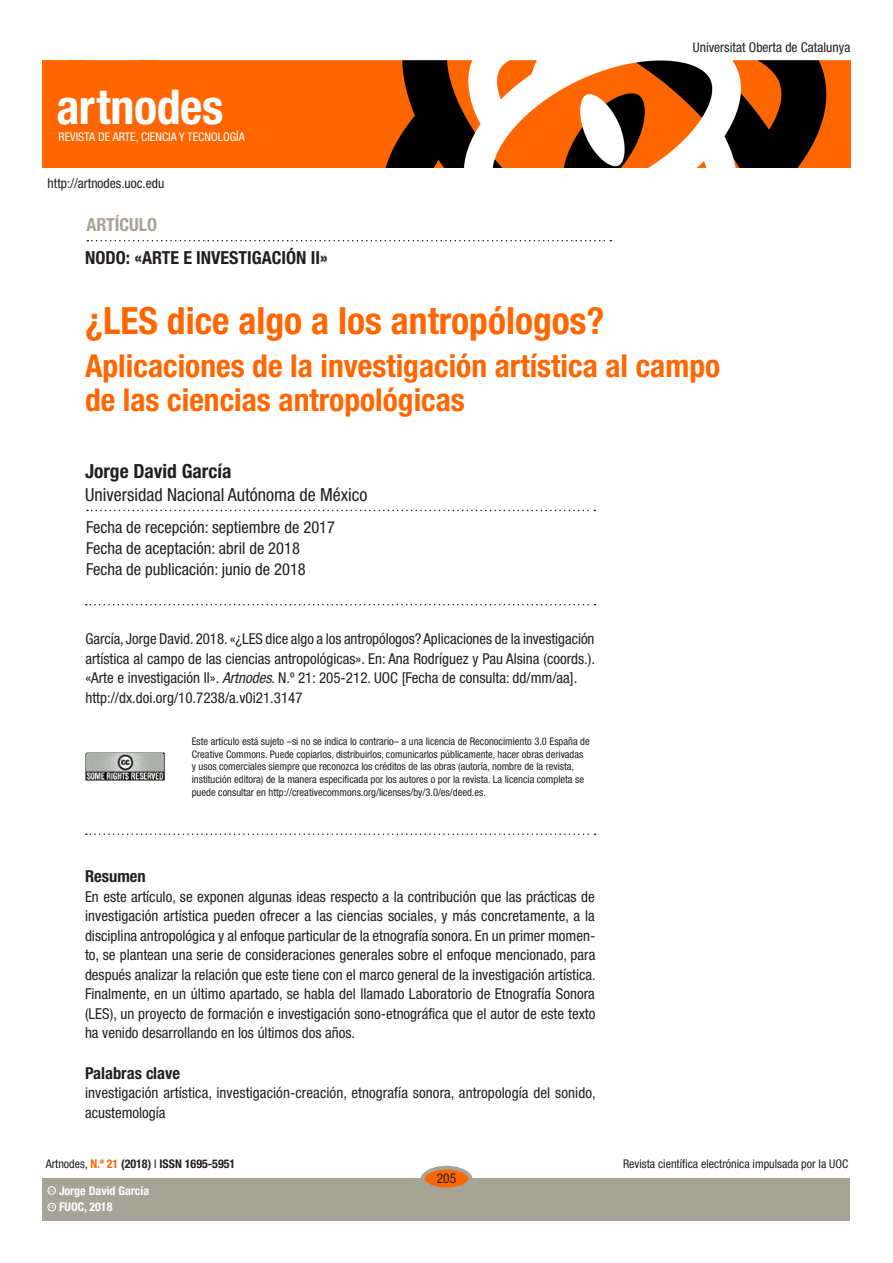
<style>
.page{position:relative;width:893px;height:1263px;background:#fff}
.page>*{position:absolute;margin:0;border:0;box-sizing:border-box;transform-origin:0 0}
.t1{font:700 condensed 48px "Helvetica Neue LT Std";letter-spacing:-.005em;color:#fff}
.Titol_article{font:700 condensed 37.5px "Helvetica Neue LT Std";color:#f60}
.Titol_article__no_ca{font:700 condensed 31.5px/34.5px "Helvetica Neue LT Std";color:#f60}
.inici_Noms_autors{font:700 condensed 19.5px "Helvetica Neue LT Std";color:#231f20}
.inici_Dades_autors{font:condensed 18px "Helvetica Neue LT Std";color:#231f20}
.Titol_nodo{font:700 condensed 18px "Helvetica Neue LT Std";color:#231f20}
.Titol_nodo-2{font:700 condensed 18px "Helvetica Neue LT Std";color:#a6a397}
.inici_Dates{font:condensed 16.5px "Helvetica Neue LT Std";color:#231f20}
.subtitols_resums{font:700 condensed 16.5px "Helvetica Neue LT Std";color:#231f20}
.text_general_primerp{font:condensed 15px/19.5px "Helvetica Neue LT Std";color:#231f20;text-align:justify}
.t2{font:condensed 13.5px "Helvetica Neue LT Std";color:#231f20}
.t3{font:condensed 12px "Helvetica Neue LT Std";color:#231f20}
.t4{font:700 condensed 12px "Helvetica Neue LT Std";color:#231f20}
.t5{font:condensed 12px "Helvetica Neue LT Std";color:#fff}
.t6{font:700 condensed 12px "Helvetica Neue LT Std";color:#fff}
.creative_commons{font:condensed 10.5px/12.8px "Helvetica Neue LT Std";color:#231f20}
.t7{font:600 3.9px "Adobe Caslon Pro";color:#fff}
.s1{font-style:italic}
.s2{font-weight:400}
.s3{color:#f60}
</style>
<div class="page">
<img style="left:43px;top:61px;width:807px;height:106px">
<div style="left:43px;top:1178px;width:807px;height:42px;background:#a6a397"></div>
<div style="left:422px;top:1168px;width:48px;height:21px;background:#f60;border-radius:50%"></div>
<div style="left:421px;top:1166px;width:51px;height:25px;border:4px solid #a6a397;border-radius:50%"></div>
<div style="left:48px;top:1203px;width:8px;height:8px;border:1px solid #fff;border-radius:50%"></div>
<div style="left:48px;top:1186px;width:8px;height:8px;border:1px solid #fff;border-radius:50%"></div>
<svg style="left:87px;top:240px;width:524px;height:1px"></svg>
<svg style="left:87px;top:510px;width:508px;height:1px"></svg>
<svg style="left:86px;top:604px;width:510px;height:1px"></svg>
<svg style="left:86px;top:833px;width:510px;height:2px"></svg>
<img style="left:85px;top:753px;width:80px;height:27px">
<p class="t1" style="left:56px;top:77px;width:169px">artnodes</p>
<p class="t5" style="left:58px;top:129px;width:188px">REVISTA DE ARTE, CIENCIA Y TECNOLOGÍA</p>
<p class="t2" style="left:48px;top:176px;width:118px">http://artnodes.uoc.edu</p>
<p class="Titol_nodo-2" style="left:87px;top:214px;width:72px">ARTÍCULO</p>
<p class="Titol_nodo" style="left:85px;top:246px;width:244px">NODO: «ARTE E INVESTIGACIÓN II»</p>
<p class="t2" style="left:693px;top:40px;width:159px">Universitat Oberta de Catalunya</p>
<p class="Titol_article" style="left:85px;top:298px;width:521px">¿LES dice algo a los antropólogos?</p>
<p class="Titol_article__no_ca" style="left:85px;top:348px;width:637px">Aplicaciones de la investigación artística al campo de las ciencias antropológicas</p>
<p class="inici_Noms_autors" style="left:85px;top:459px;width:148px">Jorge David García</p>
<p class="inici_Dades_autors" style="left:85px;top:484px;width:284px">Universidad Nacional Autónoma de México</p>
<p class="inici_Dates" style="left:86px;top:517px;width:250px">Fecha de recepción: septiembre de 2017</p>
<p class="inici_Dates" style="left:86px;top:538px;width:215px">Fecha de aceptación: abril de 2018</p>
<p class="inici_Dates" style="left:86px;top:559px;width:221px">Fecha de publicación: junio de 2018</p>
<p class="text_general_primerp" style="left:85px;top:629px;width:511px">García, Jorge David. 2018. «¿LES dice algo a los antropólogos? Aplicaciones de la investigación artística al campo de las ciencias antropológicas». En: Ana Rodríguez y Pau Alsina (coords.). «Arte e investigación II». <span class="s1">Artnodes</span>. N.º 21: 205-212. UOC [Fecha de consulta: dd/mm/aa].</p>
<p class="text_general_primerp" style="left:85px;top:687px;width:219px">http://dx.doi.org/10.7238/a.v0i21.3147</p>
<p class="creative_commons" style="left:192px;top:735px;width:399px">Este artículo está sujeto –si no se indica lo contrario– a una licencia de Reconocimiento 3.0 España de Creative Commons. Puede copiarlos, distribuirlos, comunicarlos públicamente, hacer obras derivadas y usos comerciales siempre que reconozca los créditos de las obras (autoría, nombre de la revista, institución editora) de la manera especificada por los autores o por la revista. La licencia completa se puede consultar en http://creativecommons.org/licenses/by/3.0/es/deed.es.</p>
<p class="subtitols_resums" style="left:85px;top:866px;width:62px">Resumen</p>
<p class="text_general_primerp" style="left:85px;top:887px;width:512px">En este artículo, se exponen algunas ideas respecto a la contribución que las prácticas de investigación artística pueden ofrecer a las ciencias sociales, y más concretamente, a la disciplina antropológica y al enfoque particular de la etnografía sonora. En un primer momen&shy;to, se plantean una serie de consideraciones generales sobre el enfoque mencionado, para después analizar la relación que este tiene con el marco general de la investigación artística.<br>Finalmente, en un último apartado, se habla del llamado Laboratorio de Etnografía Sonora (LES), un proyecto de formación e investigación sono-etnográfica que el autor de este texto ha venido desarrollando en los últimos dos años.</p>
<p class="subtitols_resums" style="left:85px;top:1063px;width:97px">Palabras clave</p>
<p class="text_general_primerp" style="left:85px;top:1083px;width:512px">investigación artística, investigación-creación, etnografía sonora, antropología del sonido, acustemología</p>
<p class="t4" style="left:46px;top:1157px;width:191px"><span class="s2">Artnodes,</span> <span class="s3">N.º 21</span> (2018) <span class="s2">I</span> ISSN 1695-5951</p>
<p class="t7" style="left:49px;top:1205px;width:7px">CC</p>
<p class="t6" style="left:59px;top:1200px;width:55px">FUOC, 2018</p>
<p class="t6" style="left:59px;top:1183px;width:92px">Jorge David García</p>
<p class="t7" style="left:49px;top:1188px;width:7px">CC</p>
<p class="t2" style="left:437px;top:1171px;width:21px">205</p>
<p class="t3" style="left:623px;top:1157px;width:227px">Revista científica electrónica impulsada por la UOC</p>
</div>
